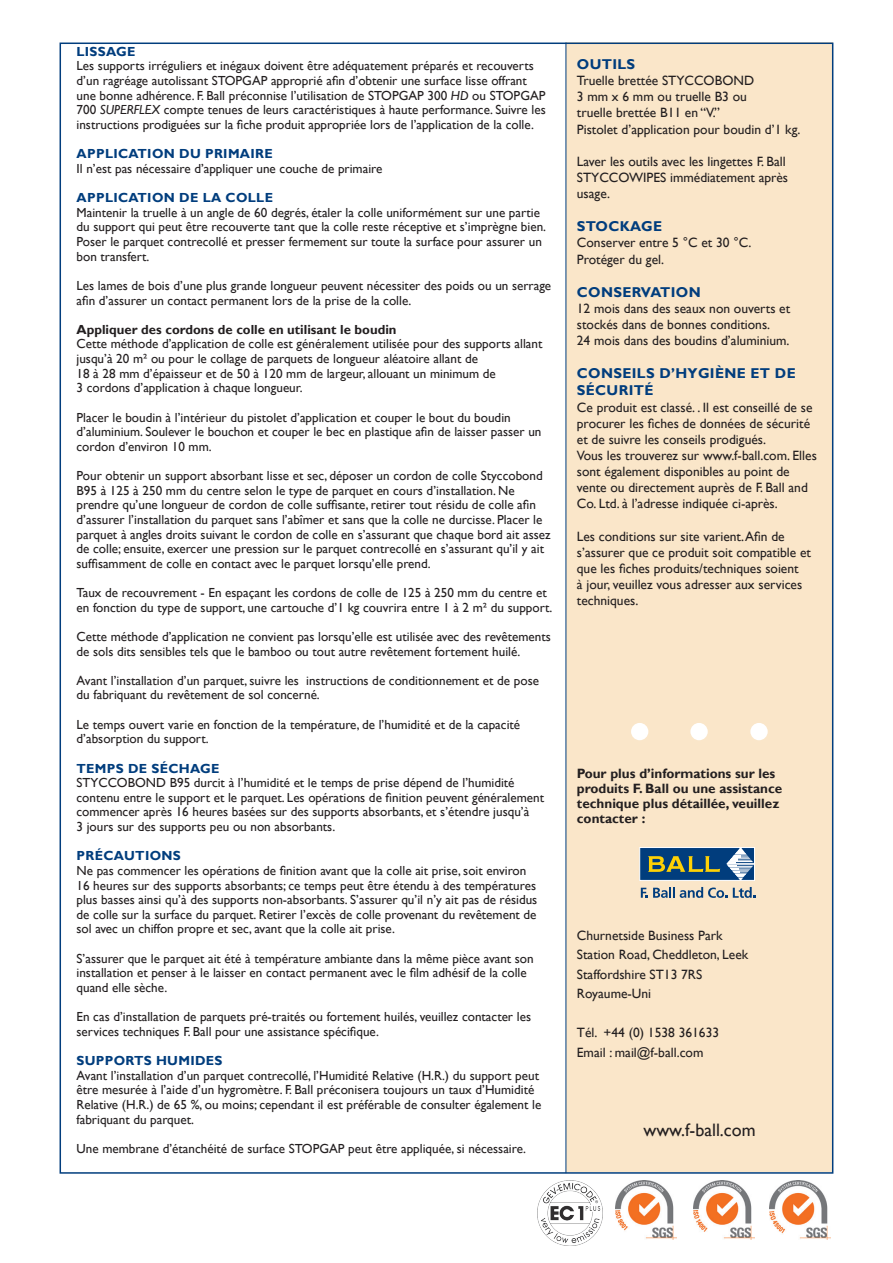
<style>
.page{position:relative;width:893px;height:1263px;background:#fff}
.page>*{position:absolute;margin:0;border:0;box-sizing:border-box;transform-origin:0 0}
.t1{font:18px "Gill Sans";color:#231f20}
.t2{font:700 14.25px/17.1px "Gill Sans";letter-spacing:.025em;color:#013d7d}
.t3{font:13.5px/16.2px "Gill Sans";color:#231f20}
.t4{font:700 13.5px/15px "Gill Sans";color:#231f20}
.t5{font:13.2px/14.7px "Gill Sans";color:#231f20}
.t6{font:700 13.2px "Gill Sans";letter-spacing:.025em;color:#013d7d}
.t7{font:700 13.2px "Gill Sans";color:#231f20}
.s1{font-style:italic}
.s2{font-weight:700;color:#013d7d}
</style>
<div class="page">
<div style="left:566px;top:43px;width:267px;height:1129px;background:#fae6c9"></div>
<hr style="left:566px;top:43px;width:1px;height:1130px;background:#013d7d">
<div style="left:690px;top:723px;width:18px;height:17px;background:#fff;border-radius:50%"></div>
<div style="left:631px;top:723px;width:17px;height:17px;background:#fff;border-radius:50%"></div>
<div style="left:750px;top:723px;width:18px;height:17px;background:#fff;border-radius:50%"></div>
<svg style="left:641px;top:887px;width:86px;height:11px"></svg>
<svg style="left:733px;top:887px;width:22px;height:11px"></svg>
<div style="left:639px;top:847px;width:116px;height:34px;background:#013d7d;border:1px solid #fff"></div>
<svg style="left:648px;top:856px;width:72px;height:16px"></svg>
<svg style="left:726px;top:847px;width:29px;height:33px"></svg>
<img style="left:769px;top:1180px;width:61px;height:60px">
<img style="left:693px;top:1180px;width:61px;height:60px">
<img style="left:615px;top:1180px;width:61px;height:60px">
<img style="left:538px;top:1180px;width:65px;height:65px">
<p class="t6" style="left:77px;top:43px;width:60px">LISSAGE</p>
<p class="t5" style="left:77px;top:59px;width:471px">Les supports irréguliers et inégaux doivent être adéquatement préparés et recouverts d’un ragréage autolissant STOPGAP approprié afin d’obtenir une surface lisse offrant une bonne adhérence. F. Ball préconnise l’utilisation de STOPGAP 300 <span class="s1">HD</span> ou STOPGAP 700 <span class="s1">SUPERFLEX</span> compte tenues de leurs caractéristiques à haute performance. Suivre les instructions prodiguées sur la fiche produit appropriée lors de l’application de la colle.</p>
<p class="t6" style="left:77px;top:146px;width:198px">APPLICATION DU PRIMAIRE</p>
<p class="t5" style="left:77px;top:161px;width:307px">Il n’est pas nécessaire d’appliquer une couche de primaire</p>
<p class="t6" style="left:77px;top:190px;width:198px">APPLICATION DE LA COLLE</p>
<p class="t5" style="left:77px;top:205px;width:471px">Maintenir la truelle à un angle de 60 degrés, étaler la colle uniformément sur une partie du support qui peut être recouverte tant que la colle reste réceptive et s’imprègne bien.<br>Poser le parquet contrecollé et presser fermement sur toute la surface pour assurer un bon transfert.</p>
<p class="t5" style="left:77px;top:278px;width:476px">Les lames de bois d’une plus grande longueur peuvent nécessiter des poids ou un serrage afin d’assurer un contact permanent lors de la prise de la colle.</p>
<p class="t7" style="left:77px;top:321px;width:322px">Appliquer des cordons de colle en utilisant le boudin</p>
<p class="t5" style="left:77px;top:337px;width:467px">Cette méthode d’application de colle est généralement utilisée pour des supports allant jusqu’à 20 m² ou pour le collage de parquets de longueur aléatoire allant de<br>18 à 28 mm d’épaisseur et de 50 à 120 mm de largeur, allouant un minimum de<br>3 cordons d’application à chaque longueur.</p>
<p class="t5" style="left:77px;top:410px;width:466px">Placer le boudin à l’intérieur du pistolet d’application et couper le bout du boudin d’aluminium. Soulever le bouchon et couper le bec en plastique afin de laisser passer un cordon d’environ 10 mm.</p>
<p class="t5" style="left:77px;top:468px;width:475px">Pour obtenir un support absorbant lisse et sec, déposer un cordon de colle Styccobond B95 à 125 à 250 mm du centre selon le type de parquet en cours d’installation. Ne prendre qu’une longueur de cordon de colle suffisante, retirer tout résidu de colle afin d’assurer l’installation du parquet sans l’abîmer et sans que la colle ne durcisse. Placer le parquet à angles droits suivant le cordon de colle en s’assurant que chaque bord ait assez de colle; ensuite, exercer une pression sur le parquet contrecollé en s’assurant qu’il y ait suffisamment de colle en contact avec le parquet lorsqu’elle prend.</p>
<p class="t5" style="left:77px;top:585px;width:477px">Taux de recouvrement - En espaçant les cordons de colle de 125 à 250 mm du centre et en fonction du type de support, une cartouche d’1 kg couvrira entre 1 à 2 m² du support.</p>
<p class="t5" style="left:77px;top:629px;width:476px">Cette méthode d’application ne convient pas lorsqu’elle est utilisée avec des revêtements de sols dits sensibles tels que le bamboo ou tout autre revêtement fortement huilé.</p>
<p class="t5" style="left:77px;top:673px;width:464px">Avant l’installation d’un parquet, suivre les instructions de conditionnement et de pose du fabriquant du revêtement de sol concerné.</p>
<p class="t5" style="left:77px;top:717px;width:445px">Le temps ouvert varie en fonction de la température, de l’humidité et de la capacité d’absorption du support.</p>
<p class="t6" style="left:77px;top:760px;width:145px">TEMPS DE SÉCHAGE</p>
<p class="t5" style="left:77px;top:776px;width:469px">STYCCOBOND B95 durcit à l’humidité et le temps de prise dépend de l’humidité contenu entre le support et le parquet. Les opérations de finition peuvent généralement commencer après 16 heures basées sur des supports absorbants, et s’étendre jusqu’à<br>3 jours sur des supports peu ou non absorbants.</p>
<p class="t6" style="left:77px;top:848px;width:106px">PRÉCAUTIONS</p>
<p class="t5" style="left:77px;top:863px;width:462px">Ne pas commencer les opérations de finition avant que la colle ait prise, soit environ 16 heures sur des supports absorbants; ce temps peut être étendu à des températures plus basses ainsi qu’à des supports non-absorbants. S’assurer qu’il n’y ait pas de résidus de colle sur la surface du parquet. Retirer l’excès de colle provenant du revêtement de sol avec un chiffon propre et sec, avant que la colle ait prise.</p>
<p class="t5" style="left:77px;top:951px;width:459px">S’assurer que le parquet ait été à température ambiante dans la même pièce avant son installation et penser à le laisser en contact permanent avec le film adhésif de la colle quand elle sèche.</p>
<p class="t5" style="left:77px;top:1010px;width:456px">En cas d’installation de parquets pré-traités ou fortement huilés, veuillez contacter les services techniques F. Ball pour une assistance spécifique.</p>
<p class="t5" style="left:77px;top:1053px;width:466px"><span class="s2">SUPPORTS HUMIDES<br></span>Avant l’installation d’un parquet contrecollé, l’Humidité Relative (H.R.) du support peut être mesurée à l’aide d’un hygromètre. F. Ball préconisera toujours un taux d’Humidité Relative (H.R.) de 65 %, ou moins; cependant il est préférable de consulter également le fabriquant du parquet.</p>
<p class="t5" style="left:77px;top:1141px;width:451px">Une membrane d’étanchéité de surface STOPGAP peut être appliquée, si nécessaire.</p>
<p class="t2" style="left:577px;top:56px;width:60px">OUTILS</p>
<p class="t3" style="left:577px;top:73px;width:225px">Truelle brettée STYCCOBOND<br>3 mm x 6 mm ou truelle B3 ou<br>truelle brettée B11 en “V.”<br>Pistolet d’application pour boudin d’1 kg.</p>
<p class="t3" style="left:577px;top:153px;width:213px">Laver les outils avec les lingettes F. Ball<br>STYCCOWIPES immédiatement après usage.</p>
<p class="t2" style="left:577px;top:218px;width:87px">STOCKAGE</p>
<p class="t3" style="left:577px;top:235px;width:176px">Conserver entre 5 °C et 30 °C.<br>Protéger du gel.</p>
<p class="t2" style="left:577px;top:284px;width:125px">CONSERVATION</p>
<p class="t3" style="left:577px;top:300px;width:215px">12 mois dans des seaux non ouverts et stockés dans de bonnes conditions.<br>24 mois dans des boudins d’aluminium.</p>
<p class="t2" style="left:577px;top:365px;width:220px">CONSEILS D’HYGIÈNE ET DE<br>SÉCURITÉ</p>
<p class="t3" style="left:577px;top:399px;width:237px">Ce produit est classé. . Il est conseillé de se procurer les fiches de données de sécurité et de suivre les conseils prodigués.</p>
<p class="t3" style="left:577px;top:448px;width:241px">Vous les trouverez sur www.f-ball.com. Elles sont également disponibles au point de vente ou directement auprès de F. Ball and Co. Ltd. à l’adresse indiquée ci-après.</p>
<p class="t3" style="left:577px;top:528px;width:209px">Les conditions sur site varient. Afin de</p>
<p class="t3" style="left:577px;top:544px;width:236px">s’assurer que ce produit soit compatible et</p>
<p class="t3" style="left:577px;top:560px;width:223px">que les fiches produits/techniques soient</p>
<p class="t3" style="left:577px;top:577px;width:227px">à jour, veuillez vous adresser aux services</p>
<p class="t3" style="left:577px;top:593px;width:63px">techniques.</p>
<p class="t4" style="left:577px;top:766px;width:207px">Pour plus d’informations sur les produits F. Ball ou une assistance technique plus détaillée, veuillez contacter :</p>
<p class="t3" style="left:577px;top:927px;width:147px">Churnetside Business Park</p>
<p class="t3" style="left:577px;top:947px;width:173px">Station Road, Cheddleton, Leek</p>
<p class="t3" style="left:577px;top:966px;width:127px">Staffordshire ST13 7RS</p>
<p class="t3" style="left:577px;top:986px;width:76px">Royaume-Uni</p>
<p class="t3" style="left:577px;top:1025px;width:144px">Tél. +44 (0) 1538 361633</p>
<p class="t3" style="left:577px;top:1044px;width:128px">Email : mail@f-ball.com</p>
<p class="t1" style="left:643px;top:1119px;width:114px">www.f-ball.com</p>
</div>
